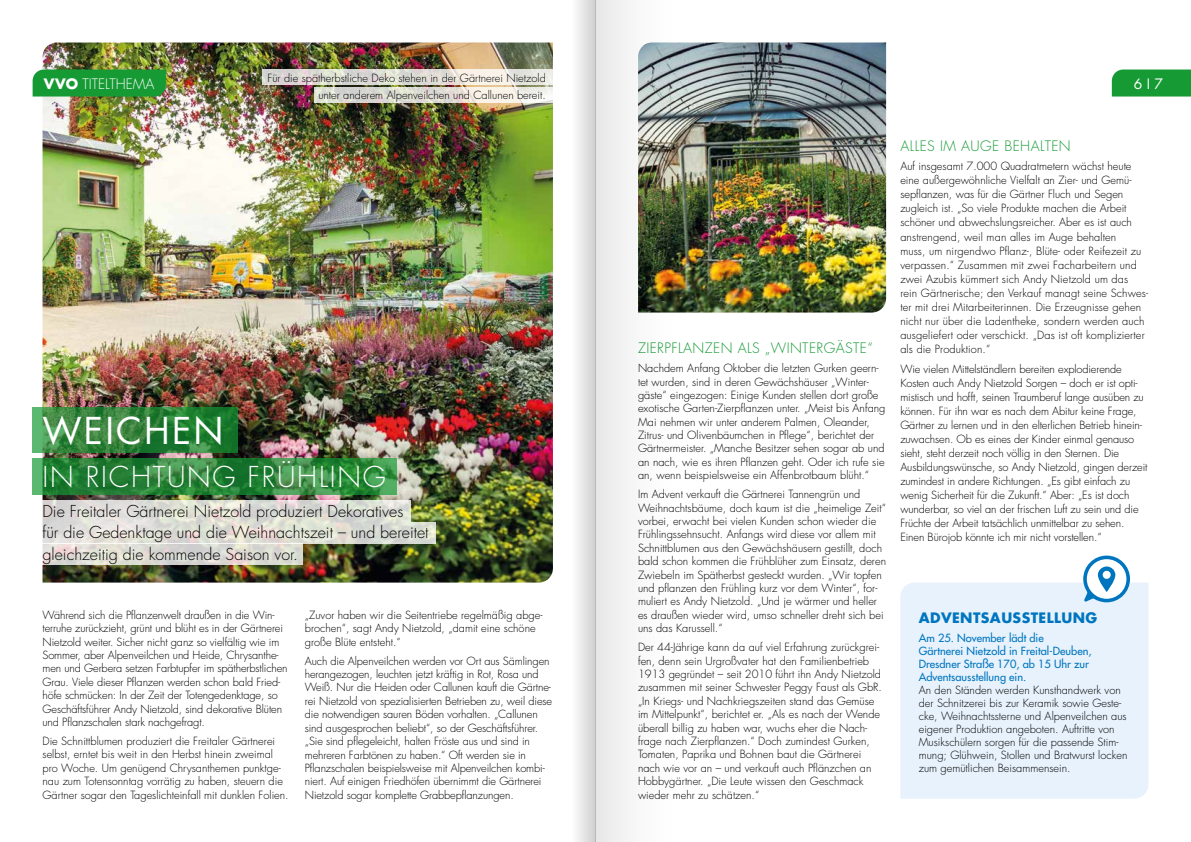
<style>
.page{position:relative;width:1191px;height:842px;background:#fff}
.page>*{position:absolute;margin:0;border:0;box-sizing:border-box;transform-origin:0 0}
.t1{font:36px "Futura Std";letter-spacing:.06em;color:#fff}
.t2{font:300 28px "Futura Std";letter-spacing:.06em;color:#fff}
.t3{font:300 16px/21.7px "Futura Std";color:#000}
.t4{font:300 14px "Futura Std";letter-spacing:.03em;color:#159a34}
.t5{font:700 14px "Futura Std";letter-spacing:.03em;color:#0075bf}
.t6{font:300 14px "Futura Std";color:#fff}
.t7{font:14px "Futura Std";color:#fff}
.t8{font:300 11px/13.4px "Futura Std";color:#000}
.t9{font:500 11px/13px "Futura Std";color:#0075bf}
.s1{font-weight:700}
</style>
<div class="page">
<img style="left:726px;top:43px;width:160px;height:270px">
<img style="left:43px;top:43px;width:510px;height:540px">
<svg style="left:314px;top:87px;width:239px;height:16px;background:#e5e3db"></svg>
<svg style="left:262px;top:70px;width:291px;height:15px;background:#e3e0d9"></svg>
<svg style="left:33px;top:407px;width:205px;height:45px;background:#30843c"></svg>
<svg style="left:33px;top:458px;width:364px;height:37px;background:#2e873d"></svg>
<svg style="left:42px;top:501px;width:369px;height:21px;background:#dddcd6"></svg>
<svg style="left:42px;top:522px;width:394px;height:21px;background:#dfded6"></svg>
<svg style="left:42px;top:543px;width:261px;height:21px;background:#dedcd5"></svg>
<div style="left:900px;top:583px;width:248px;height:216px;background:#e7f2fc"></div>
<svg style="left:1083px;top:556px;width:47px;height:46px"></svg>
<div style="left:1111px;top:70px;width:80px;height:27px;background:#159a34"></div>
<div style="left:33px;top:70px;width:133px;height:27px;background:#159a34"></div>
<img style="left:595px;top:0;width:131px;height:842px">
<svg style="left:577px;top:0;width:18px;height:842px"></svg>
<p class="t8" style="left:267px;top:70px;width:280px;line-height:17.2px;text-align:right">Für die spätherbstliche Deko stehen in der Gärtnerei Nietzold unter anderem Alpenveilchen und Callunen bereit.</p>
<p class="t6" style="left:44px;top:75px;width:112px"><span class="s1">VVO</span> TITELTHEMA</p>
<p class="t7" style="left:1133px;top:75px;width:31px">6 I 7</p>
<h1 class="t1" style="left:43px;top:407px;width:182px">WEICHEN</h1>
<h2 class="t2" style="left:43px;top:460px;width:345px">IN RICHTUNG FRÜHLING</h2>
<h3 class="t3" style="left:43px;top:500px;width:387px">Die Freitaler Gärtnerei Nietzold produziert Dekoratives<br>für die Gedenktage und die Weihnachtszeit – und bereitet gleichzeitig die kommende Saison vor.</h3>
<p class="t8" style="left:43px;top:608px;width:247px">Während sich die Pflanzenwelt draußen in die Win&shy;terruhe zurückzieht, grünt und blüht es in der Gärtnerei Nietzold weiter. Sicher nicht ganz so vielfältig wie im Sommer, aber Alpenveilchen und Heide, Chrysanthe&shy;men und Gerbera setzen Farbtupfer im spätherbstlichen Grau. Viele dieser Pflanzen werden schon bald Fried&shy;höfe schmücken: In der Zeit der Totengedenktage, so Geschäftsführer Andy Nietzold, sind dekorative Blüten und Pflanzschalen stark nachgefragt.</p>
<p class="t8" style="left:43px;top:735px;width:248px">Die Schnittblumen produziert die Freitaler Gärtnerei selbst, erntet bis weit in den Herbst hinein zweimal pro Woche. Um genügend Chrysanthemen punktge&shy;nau zum Totensonntag vorrätig zu haben, steuern die Gärtner sogar den Tageslichteinfall mit dunklen Folien.</p>
<p class="t8" style="left:305px;top:608px;width:239px">„Zuvor haben wir die Seitentriebe regelmäßig abge&shy;brochen“, sagt Andy Nietzold, „damit eine schöne große Blüte entsteht.“</p>
<p class="t8" style="left:305px;top:654px;width:249px">Auch die Alpenveilchen werden vor Ort aus Sämlingen herangezogen, leuchten jetzt kräftig in Rot, Rosa und Weiß. Nur die Heiden oder Callunen kauft die Gärtne&shy;rei Nietzold von spezialisierten Betrieben zu, weil diese die notwendigen sauren Böden vorhalten. „Callunen sind ausgesprochen beliebt“, so der Geschäftsführer. „Sie sind pflegeleicht, halten Fröste aus und sind in mehreren Farbtönen zu haben.“ Oft werden sie in Pflanzschalen beispielsweise mit Alpenveilchen kombi&shy;niert. Auf einigen Friedhöfen übernimmt die Gärtnerei Nietzold sogar komplette Grabbepflanzungen.</p>
<p class="t4" style="left:638px;top:339px;width:236px">ZIERPFLANZEN ALS „WINTERGÄSTE“</p>
<p class="t8" style="left:638px;top:362px;width:249px">Nachdem Anfang Oktober die letzten Gurken geern&shy;tet wurden, sind in deren Gewächshäuser „Winter&shy;gäste“ eingezogen: Einige Kunden stellen dort große exotische Garten-Zierpflanzen unter. „Meist bis Anfang Mai nehmen wir unter anderem Palmen, Oleander, Zitrus- und Olivenbäumchen in Pflege“, berichtet der Gärtnermeister. „Manche Besitzer sehen sogar ab und an nach, wie es ihren Pflanzen geht. Oder ich rufe sie an, wenn beispielsweise ein Affenbrotbaum blüht.“</p>
<p class="t8" style="left:638px;top:488px;width:249px">Im Advent verkauft die Gärtnerei Tannengrün und Weihnachtsbäume, doch kaum ist die „heimelige Zeit“ vorbei, erwacht bei vielen Kunden schon wieder die Frühlingssehnsucht. Anfangs wird diese vor allem mit Schnittblumen aus den Gewächshäusern gestillt, doch bald schon kommen die Frühblüher zum Einsatz, deren Zwiebeln im Spätherbst gesteckt wurden. „Wir topfen und pflanzen den Frühling kurz vor dem Winter“, for&shy;muliert es Andy Nietzold. „Und je wärmer und heller es draußen wieder wird, umso schneller dreht sich bei uns das Karussell.“</p>
<p class="t8" style="left:638px;top:641px;width:245px">Der 44-Jährige kann da auf viel Erfahrung zurückgrei&shy;fen, denn sein Urgroßvater hat den Familienbetrieb 1913 gegründet – seit 2010 führt ihn Andy Nietzold zusammen mit seiner Schwester Peggy Faust als GbR. „In Kriegs- und Nachkriegszeiten stand das Gemüse im Mittelpunkt“, berichtet er. „Als es nach der Wende überall billig zu haben war, wuchs eher die Nach&shy;frage nach Zierpflanzen.“ Doch zumindest Gurken, Tomaten, Paprika und Bohnen baut die Gärtnerei nach wie vor an – und verkauft auch Pflänzchen an Hobbygärtner. „Die Leute wissen den Geschmack wieder mehr zu schätzen.“</p>
<p class="t4" style="left:900px;top:137px;width:172px">ALLES IM AUGE BEHALTEN</p>
<p class="t8" style="left:900px;top:160px;width:249px;line-height:14px">Auf insgesamt 7.000 Quadratmetern wächst heute eine außergewöhnliche Vielfalt an Zier- und Gemü&shy;sepflanzen, was für die Gärtner Fluch und Segen zugleich ist. „So viele Produkte machen die Arbeit schöner und abwechslungsreicher. Aber es ist auch anstrengend, weil man alles im Auge behalten<br>muss, um nirgendwo Pflanz-, Blüte- oder Reifezeit zu verpassen.“ Zusammen mit zwei Facharbeitern und zwei Azubis kümmert sich Andy Nietzold um das<br>rein Gärtnerische; den Verkauf managt seine Schwes&shy;ter mit drei Mitarbeiterinnen. Die Erzeugnisse gehen nicht nur über die Ladentheke, sondern werden auch ausgeliefert oder verschickt. „Das ist oft komplizierter als die Produktion.“</p>
<p class="t8" style="left:900px;top:362px;width:249px;line-height:14px">Wie vielen Mittelständlern bereiten explodierende Kosten auch Andy Nietzold Sorgen – doch er ist opti&shy;mistisch und hofft, seinen Traumberuf lange ausüben zu können. Für ihn war es nach dem Abitur keine Frage, Gärtner zu lernen und in den elterlichen Betrieb hinein&shy;zuwachsen. Ob es eines der Kinder einmal genauso sieht, steht derzeit noch völlig in den Sternen. Die Ausbildungswünsche, so Andy Nietzold, gingen derzeit zumindest in andere Richtungen. „Es gibt einfach zu wenig Sicherheit für die Zukunft.“ Aber: „Es ist doch wunderbar, so viel an der frischen Luft zu sein und die Früchte der Arbeit tatsächlich unmittelbar zu sehen.<br>Einen Bürojob könnte ich mir nicht vorstellen.“</p>
<p class="t5" style="left:918px;top:608px;width:180px">ADVENTSAUSSTELLUNG</p>
<p class="t9" style="left:918px;top:631px;width:174px">Am 25. November lädt die<br>Gärtnerei Nietzold in Freital-Deuben,<br>Dresdner Straße 170, ab 15 Uhr zur<br>Adventsausstellung ein.</p>
<p class="t8" style="left:918px;top:684px;width:210px;line-height:13px">An den Ständen werden Kunsthandwerk von der Schnitzerei bis zur Keramik sowie Geste&shy;cke, Weihnachtssterne und Alpenveilchen aus eigener Produktion angeboten. Auftritte von Musikschülern sorgen für die passende Stim&shy;mung; Glühwein, Stollen und Bratwurst locken zum gemütlichen Beisammensein.</p>
</div>
